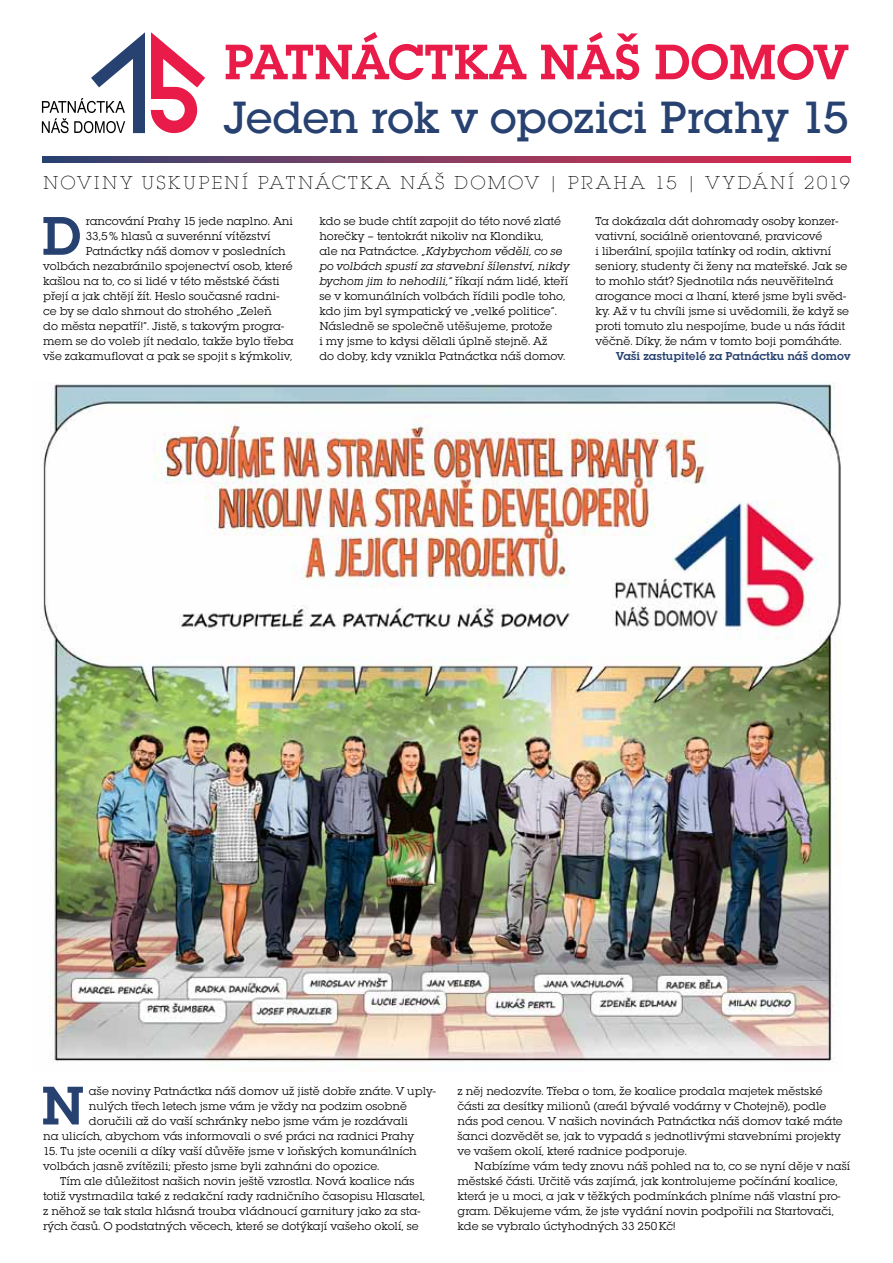
<style>
.page{position:relative;width:893px;height:1263px;background:#fff}
.page>*{position:absolute;margin:0;border:0;box-sizing:border-box;transform-origin:0 0}
.t1{font:600 56.55px "Lubalin Graph Itc TCE";color:#274170}
.t2{font:600 51.9px "Lubalin Graph Itc TCE";letter-spacing:-.015em;color:#e81b49}
.t3{font:500 47.1px "Lubalin Gra Itc TCE";letter-spacing:-.015em;color:#274170}
.t4{font:19.5px "Lubalin Gra Itc TCE Ligh";letter-spacing:.115em;color:#000}
.t5{font:12px/15px "Lubalin Graph Itc TCE";color:#000}
.t6{font:12px/15px "Lubalin Gra Itc TCE Book Obli";color:#000}
.t7{font:600 12px "Lubalin Graph Itc TCE";color:#274170}
.s1{font-family:"Lubalin Graph Itc TCE"}
</style>
<div class="page">
<svg style="left:151px;top:32px;width:54px;height:101px"></svg>
<svg style="left:42px;top:32px;width:103px;height:101px"></svg>
<svg style="left:42px;top:156px;width:808px;height:6px;background:#89385f"></svg>
<img style="left:43px;top:382px;width:798px;height:680px">
<h2 class="t2" style="left:224px;top:32px;width:626px">PATNÁCTKA NÁŠ DOMOV</h2>
<h3 class="t3" style="left:224px;top:90px;width:627px">Jeden rok v opozici Prahy 15</h3>
<h3 class="t4" style="left:43px;top:172px;width:809px">NOVINY USKUPENÍ PATNÁCTKA NÁŠ DOMOV | PRAHA 15 | VYDÁNÍ 2019</h3>
<p class="t5" style="left:86px;top:214px;width:209px">rancování Prahy 15 jede naplno. Ani</p>
<p class="t5" style="left:86px;top:229px;width:186px">33,5% hlasů a suverénní vítězství</p>
<p class="t5" style="left:86px;top:244px;width:201px">Patnáctky náš domov v posledních</p>
<p class="t5" style="left:43px;top:259px;width:251px">volbách nezabránilo spojenectví osob, které</p>
<p class="t5" style="left:43px;top:274px;width:238px">kašlou na to, co si lidé v této městské části</p>
<p class="t5" style="left:43px;top:289px;width:238px">přejí a jak chtějí žít. Heslo současné radni-</p>
<p class="t5" style="left:43px;top:304px;width:230px">ce by se dalo shrnout do strohého „Zeleň</p>
<p class="t5" style="left:43px;top:319px;width:242px">do města nepatří!“. Jistě, s takovým progra-</p>
<p class="t5" style="left:43px;top:334px;width:252px">mem se do voleb jít nedalo, takže bylo třeba</p>
<p class="t5" style="left:43px;top:349px;width:250px">vše zakamuflovat a pak se spojit s kýmkoliv,</p>
<p class="t5" style="left:319px;top:214px;width:243px">kdo se bude chtít zapojit do této nové zlaté horečky – tentokrát nikoliv na Klondiku,</p>
<p class="t6" style="left:319px;top:244px;width:252px"><span class="s1">ale na Patnáctce.</span> „Kdybychom věděli, co se po volbách spustí za stavební šílenství, nikdy bychom jim to nehodili,“ <span class="s1">říkají nám lidé, kteří</span></p>
<p class="t5" style="left:319px;top:289px;width:247px">se v komunálních volbách řídili podle toho, kdo jim byl sympatický ve „velké politice“.<br>Následně se společně utěšujeme, protože<br>i my jsme to kdysi dělali úplně stejně. Až do doby, kdy vznikla Patnáctka náš domov.</p>
<p class="t5" style="left:595px;top:214px;width:255px">Ta dokázala dát dohromady osoby konzer&shy;vativní, sociálně orientované, pravicové<br>i liberální, spojila tatínky od rodin, aktivní seniory, studenty či ženy na mateřské. Jak se to mohlo stát? Sjednotila nás neuvěřitelná arogance moci a lhaní, které jsme byli svěd&shy;ky. Až v tu chvíli jsme si uvědomili, že když se proti tomuto zlu nespojíme, bude u nás řádit věčně. Díky, že nám v tomto boji pomáháte.</p>
<p class="t7" style="left:616px;top:349px;width:236px">Vaši zastupitelé za Patnáctku náš domov</p>
<h1 class="t1" style="left:41px;top:203px;width:42px">D</h1>
<p class="t5" style="left:89px;top:1084px;width:348px">aše noviny Patnáctka náš domov už jistě dobře znáte. V uply-</p>
<p class="t5" style="left:89px;top:1099px;width:319px">nulých třech letech jsme vám je vždy na podzim osobně</p>
<p class="t5" style="left:89px;top:1114px;width:321px">doručili až do vaší schránky nebo jsme vám je rozdávali</p>
<p class="t5" style="left:43px;top:1129px;width:373px">na ulicích, abychom vás informovali o své práci na radnici Prahy</p>
<p class="t5" style="left:43px;top:1144px;width:375px">15. Tu jste ocenili a díky vaší důvěře jsme v loňských komunálních volbách jasně zvítězili; přesto jsme byli zahnáni do opozice.</p>
<p class="t5" style="left:43px;top:1174px;width:383px;text-align:center">Tím ale důležitost našich novin ještě vzrostla. Nová koalice nás<br>totiž vystrnadila také z redakční rady radničního časopisu Hlasatel, z něhož se tak stala hlásná trouba vládnoucí garnitury jako za sta&shy;rých časů. O podstatných věcech, které se dotýkají vašeho okolí, se</p>
<h1 class="t1" style="left:41px;top:1073px;width:45px">N</h1>
<p class="t5" style="left:457px;top:1084px;width:387px">z něj nedozvíte. Třeba o tom, že koalice prodala majetek městské části za desítky milionů (areál bývalé vodárny v Chotejně), podle nás pod cenou. V našich novinách Patnáctka náš domov také máte šanci dozvědět se, jak to vypadá s jednotlivými stavebními projekty ve vašem okolí, které radnice podporuje.</p>
<p class="t5" style="left:457px;top:1159px;width:394px;text-indent:17px">Nabízíme vám tedy znovu náš pohled na to, co se nyní děje v naší městské části. Určitě vás zajímá, jak kontrolujeme počínání koalice, která je u moci, a jak v těžkých podmínkách plníme náš vlastní pro&shy;gram. Děkujeme vám, že jste vydání novin podpořili na Startovači, kde se vybralo úctyhodných 33 250Kč!</p>
</div>
